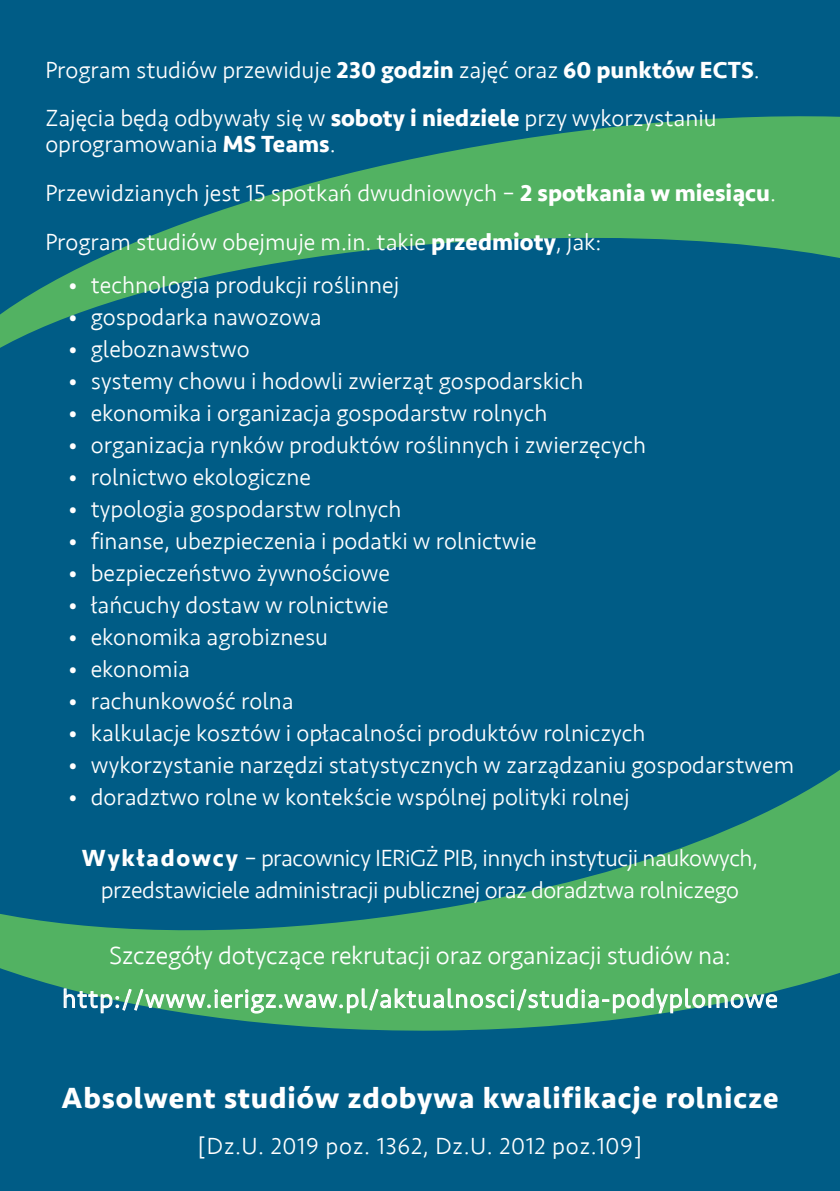
<style>
.page{position:relative;width:840px;height:1191px;background:#fff}
.page>*{position:absolute;margin:0;border:0;box-sizing:border-box;transform-origin:0 0}
.t1{font:700 30px "Seravek";letter-spacing:.03em;color:#fff}
.t2{font:300 26px/43.4px "Seravek";letter-spacing:-.01em;color:#fff;text-align:center}
.t3{font:300 24px/48.6px "Seravek";color:#fff}
.t4{font:300 24px/32px "Seravek";letter-spacing:-.02em;color:#fff;text-align:center}
.t5{font:300 24px "Seravek";letter-spacing:.03em;color:#fff}
.s1{font-weight:700}
</style>
<div class="page">
<div style="left:0;top:0;width:839px;height:1191px;background:#005c86"></div>
<svg style="left:0;top:770px;width:839px;height:261px"></svg>
<svg style="left:0;top:116px;width:839px;height:232px"></svg>
<svg style="left:63px;top:987px;width:714px;height:27px;background:#6eb888"></svg>
<p class="t3" style="left:45px;top:46px;width:715px">Program studiów przewiduje <span class="s1">230 godzin</span> zajęć oraz <span class="s1">60 punktów ECTS</span>.<br>Zajęcia będą odbywały się w <span class="s1">soboty i niedziele</span> przy wykorzystaniu</p>
<p class="t3" style="left:45px;top:120px;width:731px">oprogramowania <span class="s1">MS Teams</span>.<br>Przewidzianych jest 15 spotkań dwudniowych – <span class="s1">2 spotkania w miesiącu</span>.<br>Program studiów obejmuje m.in. takie <span class="s1">przedmioty</span>, jak:</p>
<p class="t3" style="left:68px;top:261px;width:332px">• technologia produkcji roślinnej</p>
<p class="t3" style="left:68px;top:293px;width:255px">• gospodarka nawozowa</p>
<p class="t3" style="left:68px;top:325px;width:183px">• gleboznawstwo</p>
<p class="t3" style="left:68px;top:357px;width:516px">• systemy chowu i hodowli zwierząt gospodarskich</p>
<p class="t3" style="left:68px;top:389px;width:481px">• ekonomika i organizacja gospodarstw rolnych</p>
<p class="t3" style="left:68px;top:421px;width:579px">• organizacja rynków produktów roślinnych i zwierzęcych</p>
<p class="t3" style="left:68px;top:453px;width:244px">• rolnictwo ekologiczne</p>
<p class="t3" style="left:68px;top:485px;width:335px">• typologia gospodarstw rolnych</p>
<p class="t3" style="left:68px;top:517px;width:470px">• finanse, ubezpieczenia i podatki w rolnictwie</p>
<p class="t3" style="left:68px;top:549px;width:323px">• bezpieczeństwo żywnościowe</p>
<p class="t3" style="left:68px;top:581px;width:322px">• łańcuchy dostaw w rolnictwie</p>
<p class="t3" style="left:68px;top:613px;width:261px">• ekonomika agrobiznesu</p>
<p class="t3" style="left:68px;top:645px;width:123px">• ekonomia</p>
<p class="t3" style="left:68px;top:677px;width:227px">• rachunkowość rolna</p>
<p class="t3" style="left:68px;top:709px;width:578px">• kalkulacje kosztów i opłacalności produktów rolniczych</p>
<p class="t3" style="left:68px;top:741px;width:727px">• wykorzystanie narzędzi statystycznych w zarządzaniu gospodarstwem</p>
<p class="t3" style="left:68px;top:773px;width:562px">• doradztwo rolne w kontekście wspólnej polityki rolnej</p>
<p class="t4" style="left:82px;top:842px;width:677px"><span class="s1">Wykładowcy</span> – pracownicy IERiGŻ PIB, innych instytucji naukowych, przedstawiciele administracji publicznej oraz doradztwa rolniczego</p>
<p class="t2" style="left:62px;top:934px;width:716px">Szczegóły dotyczące rekrutacji oraz organizacji studiów na: http://www.ierigz.waw.pl/aktualnosci/studia-podyplomowe</p>
<p class="t1" style="left:61px;top:1074px;width:718px">Absolwent studiów zdobywa kwalifikacje rolnicze</p>
<p class="t5" style="left:197px;top:1132px;width:446px">[Dz.U. 2019 poz. 1362, Dz.U. 2012 poz.109]</p>
</div>
